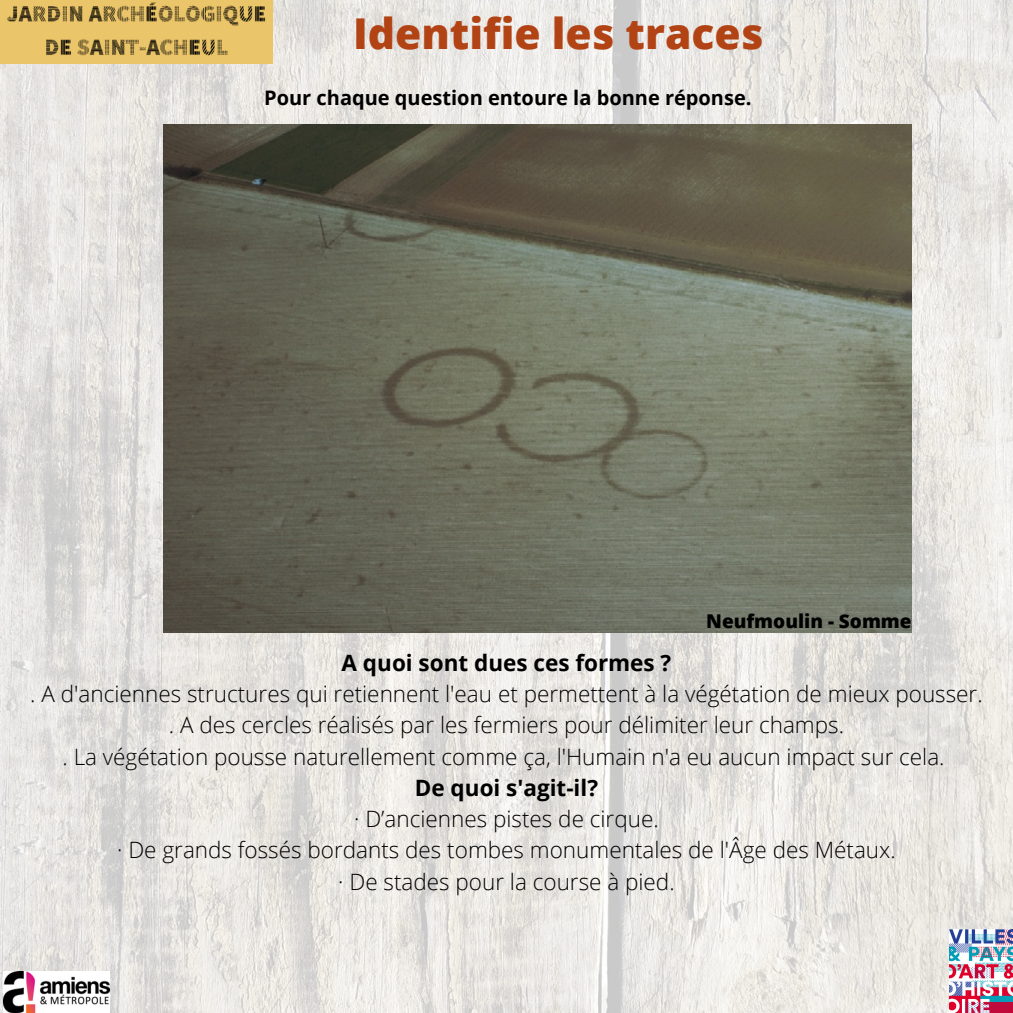
<style>
.page{position:relative;width:1013px;height:1013px;background:#fff}
.page>*{position:absolute;margin:0;border:0;box-sizing:border-box;transform-origin:0 0}
.t1{font:800 42.5px "Open Sans";color:#b24314}
.t2{font:300 22.5px/31.2px "Open Sans";color:#000;text-align:center}
.t3{font:700 22.5px "Open Sans";color:#000}
.t4{font:700 20px "Open Sans";color:#000}
.t5{font:800 19px "Open Sans";color:#000}
</style>
<div class="page">
<img style="left:0;top:0;width:1012px;height:1012px">
<img style="left:0;top:0;width:273px;height:64px">
<img style="left:949px;top:929px;width:63px;height:83px">
<img style="left:3px;top:971px;width:106px;height:41px">
<img style="left:164px;top:124px;width:747px;height:509px">
<h1 class="t1" style="left:353px;top:3px;width:412px">Identifie les traces</h1>
<p class="t4" style="left:264px;top:84px;width:489px">Pour chaque question entoure la bonne réponse.</p>
<p class="t5" style="left:706px;top:608px;width:207px">Neufmoulin - Somme</p>
<p class="t3" style="left:341px;top:647px;width:331px">A quoi sont dues ces formes ?</p>
<p class="t2" style="left:30px;top:678px;width:953px">. A d'anciennes structures qui retiennent l'eau et permettent à la végétation de mieux pousser. . A des cercles réalisés par les fermiers pour délimiter leur champs.<br>. La végétation pousse naturellement comme ça, l'Humain n'a eu aucun impact sur cela.</p>
<p class="t3" style="left:415px;top:771px;width:185px">De quoi s'agit-il?</p>
<p class="t2" style="left:117px;top:802px;width:780px">· D’anciennes pistes de cirque.<br>· De grands fossés bordants des tombes monumentales de l'Âge des Métaux. · De stades pour la course à pied.</p>
</div>
